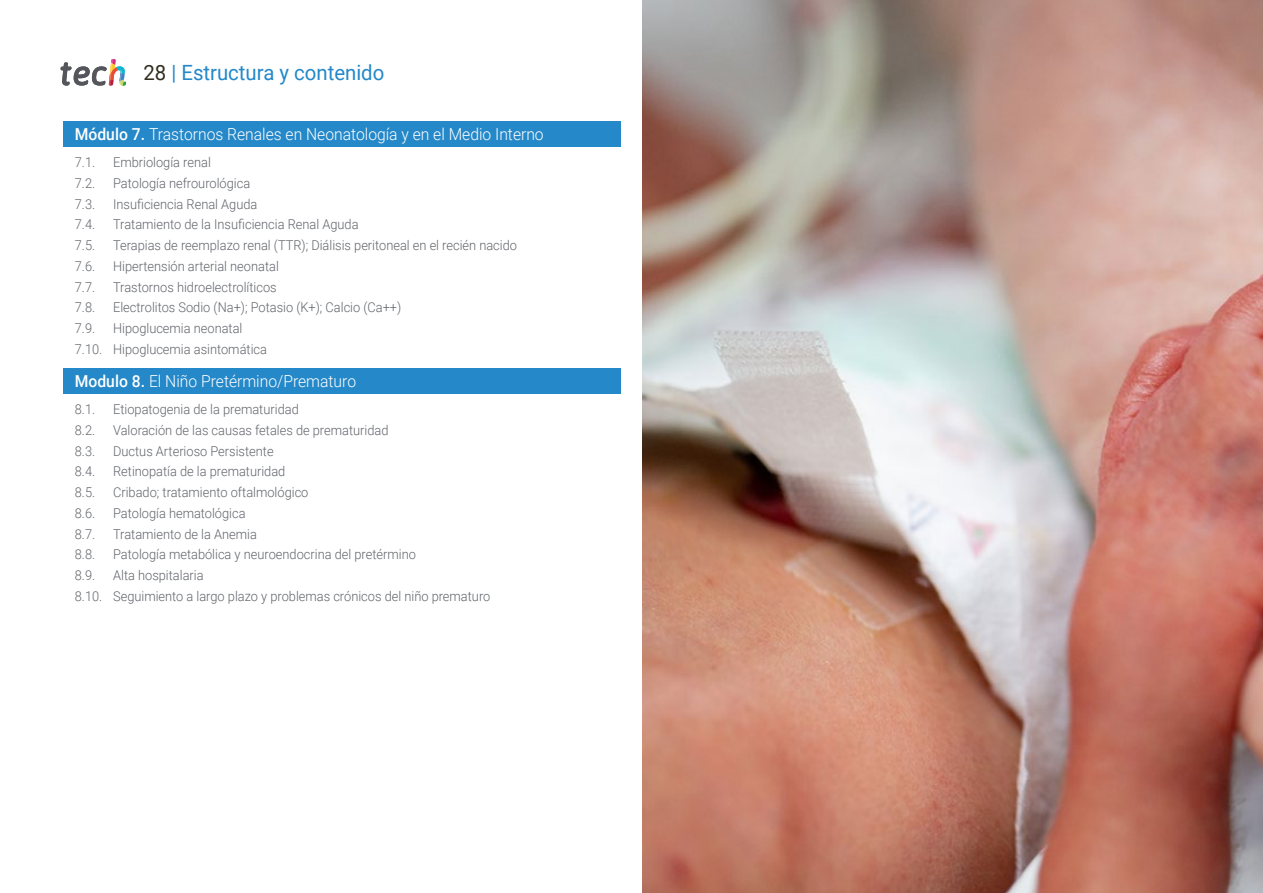
<style>
.page{position:relative;width:1263px;height:893px;background:#fff}
.page>*{position:absolute;margin:0;border:0;box-sizing:border-box;transform-origin:0 0}
.t1{font:21px "Roboto";color:#2488c9}
.t2{font:300 16.5px "Roboto";color:#fff;scale:.95 1}
.t3{font:300 13.5px/20.7px "Roboto";color:#61646a;scale:.95 1}
.s1{color:#312e20}
.s2{font-weight:500}
</style>
<div class="page">
<div style="left:64px;top:121px;width:557px;height:25px;background:#2488c9"></div>
<div style="left:64px;top:368px;width:557px;height:25px;background:#2488c9"></div>
<img style="left:642px;top:0;width:621px;height:893px">
<svg style="left:61px;top:59px;width:65px;height:27px"></svg>
<h1 class="t1" style="left:144px;top:57px;width:242px"><span class="s1">28</span> | Estructura y contenido</h1>
<p class="t2" style="left:75px;top:123px;width:495px"><span class="s2">Módulo 7.</span> Trastornos Renales en Neonatología y en el Medio Interno</p>
<p class="t3" style="left:75px;top:151px;width:23px">7.1.</p>
<p class="t3" style="left:113px;top:151px;width:104px">Embriología renal</p>
<p class="t3" style="left:75px;top:172px;width:23px">7.2.</p>
<p class="t3" style="left:113px;top:172px;width:146px">Patología nefrourológica</p>
<p class="t3" style="left:75px;top:193px;width:23px">7.3.</p>
<p class="t3" style="left:113px;top:193px;width:153px">Insuficiencia Renal Aguda</p>
<p class="t3" style="left:75px;top:214px;width:23px">7.4.</p>
<p class="t3" style="left:113px;top:214px;width:260px">Tratamiento de la Insuficiencia Renal Aguda</p>
<p class="t3" style="left:75px;top:234px;width:23px">7.5.</p>
<p class="t3" style="left:113px;top:234px;width:427px">Terapias de reemplazo renal (TTR); Diálisis peritoneal en el recién nacido</p>
<p class="t3" style="left:75px;top:255px;width:23px">7.6.</p>
<p class="t3" style="left:113px;top:255px;width:176px">Hipertensión arterial neonatal</p>
<p class="t3" style="left:75px;top:276px;width:23px">7.7.</p>
<p class="t3" style="left:113px;top:276px;width:174px">Trastornos hidroelectrolíticos</p>
<p class="t3" style="left:75px;top:297px;width:23px">7.8.</p>
<p class="t3" style="left:113px;top:297px;width:305px">Electrolitos Sodio (Na+); Potasio (K+); Calcio (Ca++)</p>
<p class="t3" style="left:75px;top:317px;width:23px">7.9.</p>
<p class="t3" style="left:75px;top:317px;width:204px;text-indent:38px">Hipoglucemia neonatal<br>7.10. Hipoglucemia asintomática</p>
<p class="t2" style="left:75px;top:370px;width:298px"><span class="s2">Modulo 8.</span> El Niño Pretérmino/Prematuro</p>
<p class="t3" style="left:75px;top:398px;width:23px">8.1.</p>
<p class="t3" style="left:113px;top:398px;width:197px">Etiopatogenia de la prematuridad</p>
<p class="t3" style="left:75px;top:419px;width:23px">8.2.</p>
<p class="t3" style="left:113px;top:419px;width:291px">Valoración de las causas fetales de prematuridad</p>
<p class="t3" style="left:75px;top:440px;width:23px">8.3.</p>
<p class="t3" style="left:113px;top:440px;width:170px">Ductus Arterioso Persistente</p>
<p class="t3" style="left:75px;top:461px;width:23px">8.4.</p>
<p class="t3" style="left:113px;top:461px;width:183px">Retinopatía de la prematuridad</p>
<p class="t3" style="left:75px;top:481px;width:23px">8.5.</p>
<p class="t3" style="left:113px;top:481px;width:207px">Cribado; tratamiento oftalmológico</p>
<p class="t3" style="left:75px;top:502px;width:23px">8.6.</p>
<p class="t3" style="left:113px;top:502px;width:141px">Patología hematológica</p>
<p class="t3" style="left:75px;top:523px;width:23px">8.7.</p>
<p class="t3" style="left:113px;top:523px;width:153px">Tratamiento de la Anemia</p>
<p class="t3" style="left:75px;top:544px;width:23px">8.8.</p>
<p class="t3" style="left:113px;top:544px;width:320px">Patología metabólica y neuroendocrina del pretérmino</p>
<p class="t3" style="left:75px;top:564px;width:23px">8.9.</p>
<p class="t3" style="left:75px;top:564px;width:439px;text-indent:38px">Alta hospitalaria<br>8.10. Seguimiento a largo plazo y problemas crónicos del niño prematuro</p>
</div>
